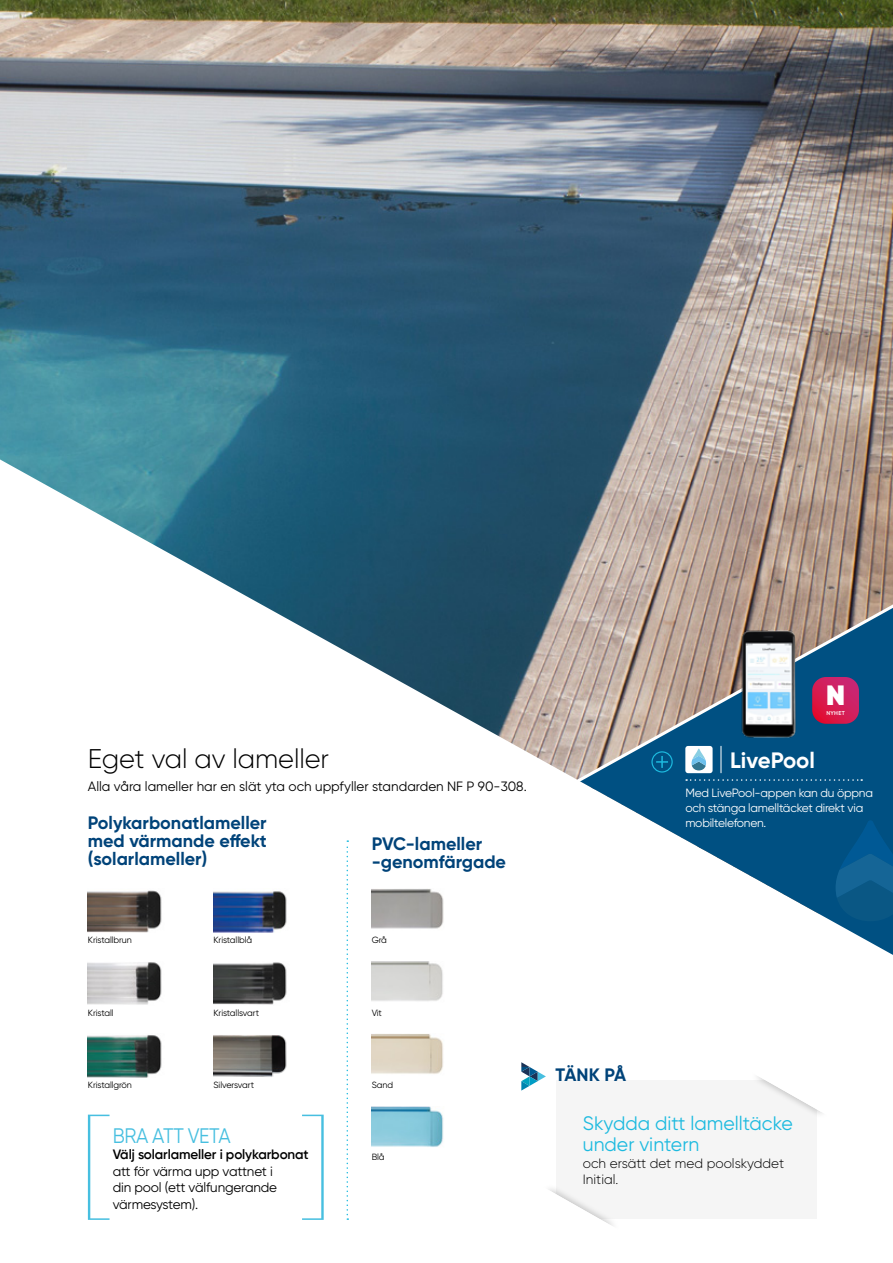
<style>
.page{position:relative;width:893px;height:1263px;background:#fff}
.page>*{position:absolute;margin:0;border:0;box-sizing:border-box;transform-origin:0 0}
.t1{font:800 27.9px "Gilroy";color:#fff}
.t2{font:300 27px "Gilroy";letter-spacing:-.005em;color:#000}
.t3{font:700 22.2px "Gilroy";color:#fff}
.t4{font:21px "Gilroy";letter-spacing:-.02em;color:#47bfe0;scale:.93 1}
.t5{font:19.5px/21px "Gilroy";color:#1dbadf}
.t6{font:700 18px/18px "Gilroy";color:#004379;text-align:justify}
.t7{font:13.5px/16.5px "Gilroy";letter-spacing:-.01em;color:#000}
.t8{font:300 13.5px/16.5px "Gilroy";color:#000}
.t9{font:600 13.5px "Gilroy";letter-spacing:-.01em;color:#000}
.t10{font:12px/15px "Gilroy";letter-spacing:-.02em;color:#fff}
.t11{font:9px "Gilroy";letter-spacing:-.01em;color:#000}
.t12{font:600 5.7px "Gilroy";letter-spacing:.05em;color:#fff}
</style>
<div class="page">
<img style="left:0;top:0;width:893px;height:913px">
<img style="left:88px;top:889px;width:80px;height:44px">
<img style="left:88px;top:962px;width:74px;height:43px">
<img style="left:88px;top:1035px;width:74px;height:42px">
<img style="left:213px;top:889px;width:80px;height:44px">
<img style="left:213px;top:962px;width:74px;height:43px">
<img style="left:213px;top:1035px;width:74px;height:42px">
<img style="left:372px;top:889px;width:79px;height:40px">
<img style="left:372px;top:961px;width:71px;height:40px">
<img style="left:372px;top:1034px;width:71px;height:40px">
<img style="left:372px;top:1106px;width:71px;height:41px">
<svg style="left:347px;top:840px;width:1px;height:380px"></svg>
<svg style="left:579px;top:786px;width:314px;height:169px"></svg>
<svg style="left:572px;top:590px;width:321px;height:196px"></svg>
<div style="left:651px;top:751px;width:22px;height:21px;border:1px solid #1dbadf;border-radius:50%"></div>
<svg style="left:656px;top:756px;width:12px;height:12px"></svg>
<svg style="left:686px;top:779px;width:176px;height:2px"></svg>
<div style="left:685px;top:746px;width:28px;height:27px;background:#fff;border-radius:3px"></div>
<svg style="left:691px;top:749px;width:15px;height:21px"></svg>
<svg style="left:721px;top:746px;width:1px;height:27px"></svg>
<img style="left:736px;top:624px;width:69px;height:120px">
<svg style="left:812px;top:677px;width:47px;height:47px"></svg>
<svg style="left:836px;top:820px;width:57px;height:101px"></svg>
<div style="left:556px;top:1080px;width:261px;height:139px;background:#f5f5f5"></div>
<div style="left:750px;top:1067px;width:79px;height:52px;background:#fff"></div>
<svg style="left:759px;top:1078px;width:61px;height:36px"></svg>
<div style="left:541px;top:1183px;width:79px;height:52px;background:#fff"></div>
<svg style="left:552px;top:1189px;width:58px;height:35px"></svg>
<svg style="left:521px;top:1062px;width:25px;height:28px"></svg>
<svg style="left:88px;top:1114px;width:22px;height:106px"></svg>
<svg style="left:302px;top:1114px;width:22px;height:106px"></svg>
<h2 class="t2" style="left:88px;top:742px;width:243px">Eget val av lameller</h2>
<p class="t7" style="left:88px;top:778px;width:440px">Alla våra lameller har en slät yta och uppfyller standarden NF P 90-308.</p>
<h3 class="t6" style="left:88px;top:813px;width:180px">Polykarbonatlameller med värmande effekt (solarlameller)</h3>
<h3 class="t6" style="left:372px;top:835px;width:136px">PVC-lameller -genomfärgade</h3>
<p class="t11" style="left:88px;top:934px;width:45px">Kristallbrun</p>
<p class="t11" style="left:213px;top:934px;width:40px">Kristallblå</p>
<p class="t11" style="left:372px;top:934px;width:17px">Grå</p>
<p class="t11" style="left:88px;top:1007px;width:27px">Kristall</p>
<p class="t11" style="left:213px;top:1007px;width:47px">Kristallsvart</p>
<p class="t11" style="left:372px;top:1007px;width:12px">Vit</p>
<p class="t11" style="left:88px;top:1079px;width:46px">Kristallgrön</p>
<p class="t11" style="left:213px;top:1079px;width:42px">Silversvart</p>
<p class="t11" style="left:372px;top:1079px;width:23px">Sand</p>
<h3 class="t4" style="left:113px;top:1123px;width:128px">BRA ATT VETA</h3>
<p class="t9" style="left:113px;top:1146px;width:198px">Välj solarlameller i polykarbonat</p>
<p class="t7" style="left:113px;top:1163px;width:166px">att för värma upp vattnet i din pool (ett välfungerande värmesystem).</p>
<p class="t11" style="left:372px;top:1152px;width:14px">Blå</p>
<h1 class="t1" style="left:826px;top:678px;width:20px">N</h1>
<p class="t12" style="left:826px;top:709px;width:20px">NYHET</p>
<h3 class="t3" style="left:730px;top:747px;width:86px">LivePool</h3>
<p class="t10" style="left:685px;top:785px;width:189px">Med LivePool-appen kan du öppna och stänga lamelltäcket direkt via mobiltelefonen.</p>
<h3 class="t6" style="left:555px;top:1066px;width:72px">TÄNK PÅ</h3>
<h3 class="t5" style="left:583px;top:1113px;width:211px">Skydda ditt lamelltäcke under vintern</h3>
<p class="t8" style="left:583px;top:1154px;width:203px">och ersätt det med poolskyddet<br>Initial.</p>
</div>
